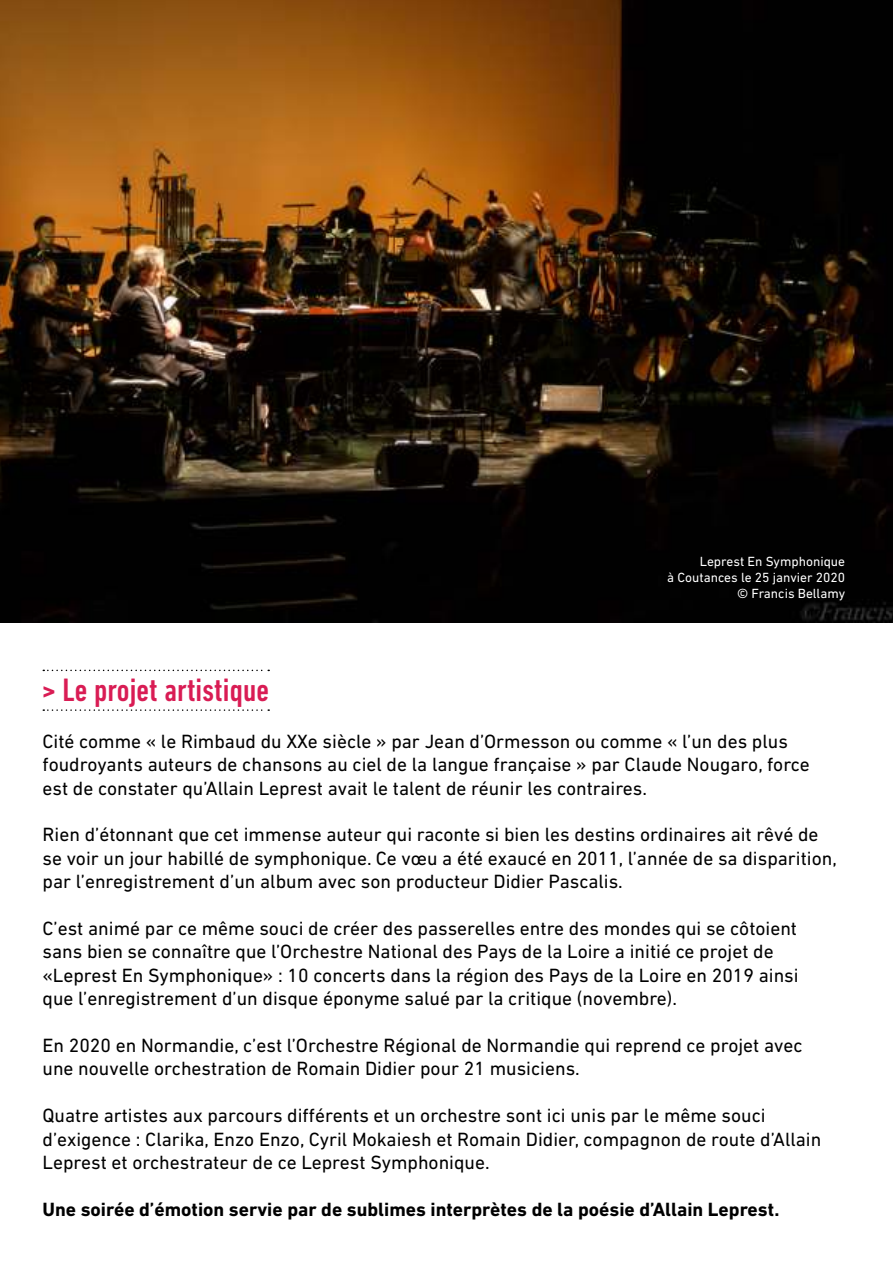
<style>
.page{position:relative;width:893px;height:1263px;background:#fff}
.page>*{position:absolute;margin:0;border:0;box-sizing:border-box;transform-origin:0 0}
.t1{font:500 condensed 33px "DIN Next LT Pro";letter-spacing:.005em;color:#d91c54}
.t2{font:19.5px/23.4px "DIN Next LT Pro";color:#000}
.t3{font:700 19.5px "DIN Next LT Pro";color:#000}
.t4{font:13.5px/16.2px "DIN Next LT Pro";color:#fff;text-align:right}
</style>
<div class="page">
<svg style="left:43px;top:670px;width:226px;height:1px"></svg>
<svg style="left:43px;top:709px;width:226px;height:2px"></svg>
<img style="left:0;top:0;width:892px;height:622px">
<p class="t4" style="left:667px;top:553px;width:179px">Leprest En Symphonique<br>à Coutances le 25 janvier 2020 © Francis Bellamy</p>
<h1 class="t1" style="left:43px;top:678px;width:228px">&gt; Le projet artistique</h1>
<p class="t2" style="left:43px;top:729px;width:769px">Cité comme « le Rimbaud du XXe siècle » par Jean d’Ormesson ou comme « l’un des plus foudroyants auteurs de chansons au ciel de la langue française » par Claude Nougaro, force est de constater qu’Allain Leprest avait le talent de réunir les contraires.</p>
<p class="t2" style="left:43px;top:823px;width:796px">Rien d’étonnant que cet immense auteur qui raconte si bien les destins ordinaires ait rêvé de se voir un jour habillé de symphonique. Ce vœu a été exaucé en 2011, l’année de sa disparition, par l’enregistrement d’un album avec son producteur Didier Pascalis.</p>
<p class="t2" style="left:43px;top:916px;width:758px">C’est animé par ce même souci de créer des passerelles entre des mondes qui se côtoient sans bien se connaître que l’Orchestre National des Pays de la Loire a initié ce projet de «Leprest En Symphonique» : 10 concerts dans la région des Pays de la Loire en 2019 ainsi que l’enregistrement d’un disque éponyme salué par la critique (novembre).</p>
<p class="t2" style="left:43px;top:1033px;width:761px">En 2020 en Normandie, c’est l’Orchestre Régional de Normandie qui reprend ce projet avec une nouvelle orchestration de Romain Didier pour 21 musiciens.</p>
<p class="t2" style="left:43px;top:1104px;width:780px">Quatre artistes aux parcours différents et un orchestre sont ici unis par le même souci d’exigence : Clarika, Enzo Enzo, Cyril Mokaiesh et Romain Didier, compagnon de route d’Allain<br>Leprest et orchestrateur de ce Leprest Symphonique.</p>
<p class="t3" style="left:43px;top:1202px;width:738px">Une soirée d’émotion servie par de sublimes interprètes de la poésie d’Allain Leprest.</p>
</div>
